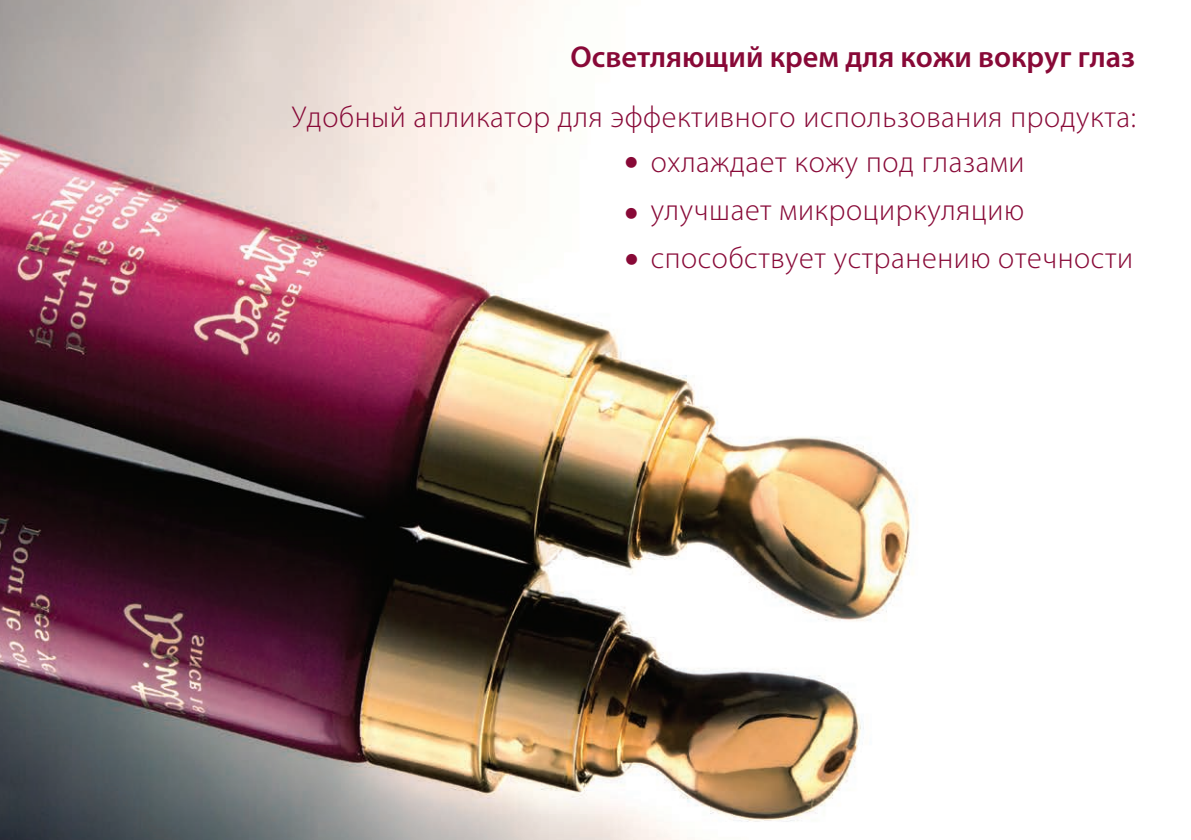
<style>
.page{position:relative;width:1191px;height:840px;background:#fff}
.page>*{position:absolute;margin:0;border:0;box-sizing:border-box;transform-origin:0 0}
.t1{font:300 30.2px/47.6px "Myriad Pro";letter-spacing:.02em;color:#880937;text-align:right}
.t2{font:600 30.2px "Myriad Pro";color:#880937}
.t3{font:300 30.2px "Helvetica Neue";color:#880937}
.s1{font-family:"Helvetica Neue"}
</style>
<div class="page">
<img style="left:0;top:0;width:912px;height:839px">
<p class="t2" style="left:570px;top:37px;width:566px">Осветляющий крем для кожи вокруг глаз</p>
<p class="t1" style="left:292px;top:94px;width:846px">Удобный апликатор для эффективного использования продукта:</p>
<p class="t1" style="left:624px;top:139px;width:402px"><span class="s1">•</span> охлаждает кожу под глазами улучшает микроциркуляцию</p>
<p class="t1" style="left:624px;top:234px;width:510px"><span class="s1">•</span> способствует устранению отечности</p>
<p class="t3" style="left:624px;top:188px;width:17px">•</p>
</div>
